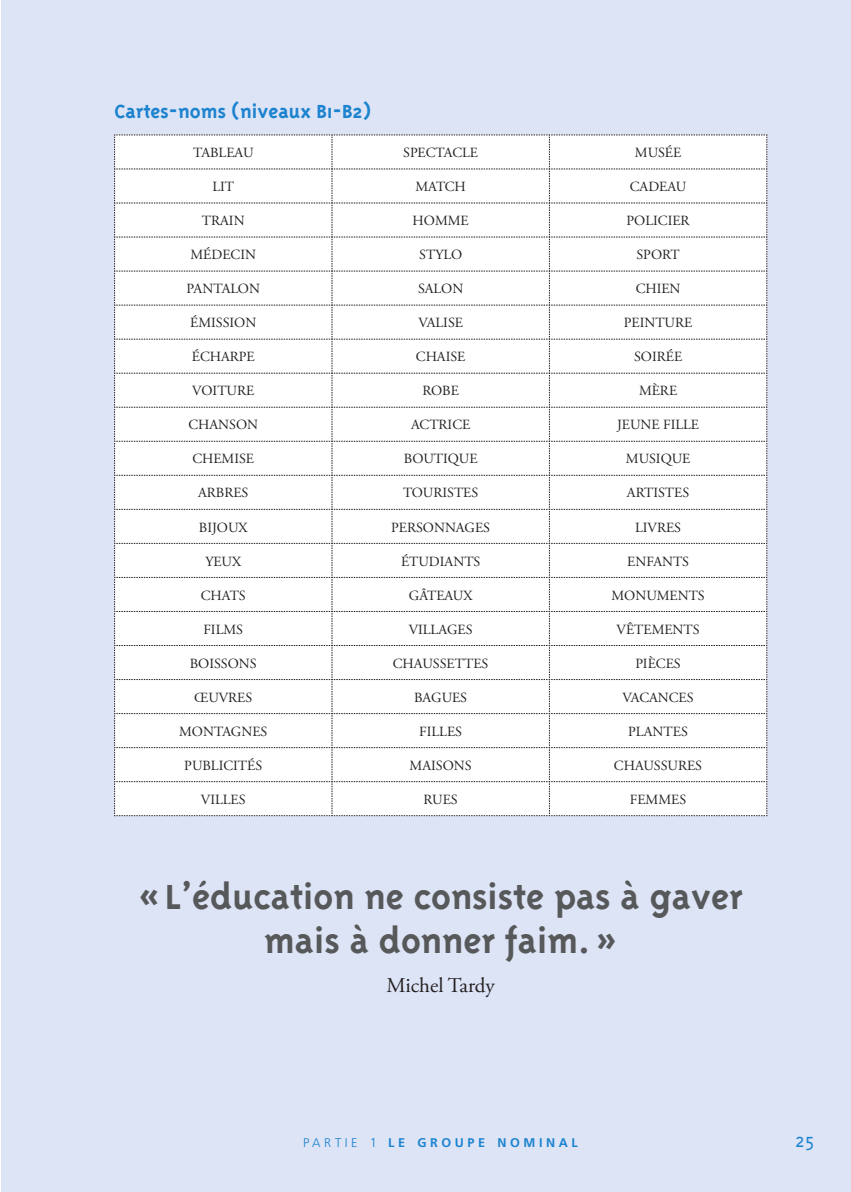
<style>
.page{position:relative;width:851px;height:1192px;background:#fff}
.page>*{position:absolute;margin:0;border:0;box-sizing:border-box;transform-origin:0 0}
.t1{font:700 40px/44px "Triplex";color:#57585a;text-align:center}
.t2{font:700 22px "Triplex";color:#1c83cf}
.t3{font:300 22px "Triplex";color:#1c83cf}
.t4{font:21px "Adobe Garamond Pro";letter-spacing:-.005em;color:#231f20}
.t5{font:14px "Adobe Garamond Pro";color:#231f20}
.t6{font:700 12.6px "Frutiger LT Std";letter-spacing:.285em;color:#1c83cf}
.s1{font-weight:300}
.s2{font-weight:300;font-size:13px}
</style>
<div class="page">
<div style="left:1px;top:0;width:849px;height:1191px;background:#dde4f6"></div>
<div style="left:114px;top:134px;width:653px;height:682px;background:#fff"></div>
<h2 class="t2" style="left:114px;top:99px;width:258px">Cartes-noms (niveaux B1-B2)</h2>
<p class="t5" style="left:193px;top:144px;width:62px">TABLEAU</p>
<p class="t5" style="left:403px;top:144px;width:76px">SPECTACLE</p>
<p class="t5" style="left:634px;top:144px;width:48px">MUSÉE</p>
<p class="t5" style="left:212px;top:178px;width:23px">LIT</p>
<p class="t5" style="left:415px;top:178px;width:52px">MATCH</p>
<p class="t5" style="left:629px;top:178px;width:58px">CADEAU</p>
<p class="t5" style="left:202px;top:212px;width:44px">TRAIN</p>
<p class="t5" style="left:412px;top:212px;width:58px">HOMME</p>
<p class="t5" style="left:626px;top:212px;width:64px">POLICIER</p>
<p class="t5" style="left:190px;top:246px;width:67px">MÉDECIN</p>
<p class="t5" style="left:419px;top:246px;width:44px">STYLO</p>
<p class="t5" style="left:636px;top:246px;width:45px">SPORT</p>
<p class="t5" style="left:186px;top:280px;width:75px">PANTALON</p>
<p class="t5" style="left:418px;top:280px;width:47px">SALON</p>
<p class="t5" style="left:635px;top:280px;width:46px">CHIEN</p>
<p class="t5" style="left:190px;top:314px;width:68px">ÉMISSION</p>
<p class="t5" style="left:418px;top:314px;width:46px">VALISE</p>
<p class="t5" style="left:623px;top:314px;width:70px">PEINTURE</p>
<p class="t5" style="left:192px;top:348px;width:64px">ÉCHARPE</p>
<p class="t5" style="left:416px;top:348px;width:51px">CHAISE</p>
<p class="t5" style="left:634px;top:348px;width:50px">SOIRÉE</p>
<p class="t5" style="left:192px;top:382px;width:63px">VOITURE</p>
<p class="t5" style="left:422px;top:382px;width:38px">ROBE</p>
<p class="t5" style="left:638px;top:382px;width:40px">MÈRE</p>
<p class="t5" style="left:188px;top:416px;width:71px">CHANSON</p>
<p class="t5" style="left:411px;top:416px;width:61px">ACTRICE</p>
<p class="t5" style="left:617px;top:416px;width:84px">JEUNE FILLE</p>
<p class="t5" style="left:192px;top:450px;width:63px">CHEMISE</p>
<p class="t5" style="left:404px;top:450px;width:75px">BOUTIQUE</p>
<p class="t5" style="left:625px;top:450px;width:66px">MUSIQUE</p>
<p class="t5" style="left:198px;top:484px;width:52px">ARBRES</p>
<p class="t5" style="left:403px;top:484px;width:77px">TOURISTES</p>
<p class="t5" style="left:626px;top:484px;width:64px">ARTISTES</p>
<p class="t5" style="left:199px;top:518px;width:50px">BIJOUX</p>
<p class="t5" style="left:391px;top:518px;width:100px">PERSONNAGES</p>
<p class="t5" style="left:635px;top:518px;width:47px">LIVRES</p>
<p class="t5" style="left:205px;top:552px;width:37px">YEUX</p>
<p class="t5" style="left:401px;top:552px;width:81px">ÉTUDIANTS</p>
<p class="t5" style="left:627px;top:552px;width:63px">ENFANTS</p>
<p class="t5" style="left:201px;top:586px;width:46px">CHATS</p>
<p class="t5" style="left:409px;top:586px;width:65px">GÂTEAUX</p>
<p class="t5" style="left:611px;top:586px;width:95px">MONUMENTS</p>
<p class="t5" style="left:203px;top:620px;width:41px">FILMS</p>
<p class="t5" style="left:408px;top:620px;width:65px">VILLAGES</p>
<p class="t5" style="left:616px;top:620px;width:84px">VÊTEMENTS</p>
<p class="t5" style="left:190px;top:654px;width:68px">BOISSONS</p>
<p class="t5" style="left:393px;top:654px;width:97px">CHAUSSETTES</p>
<p class="t5" style="left:635px;top:654px;width:47px">PIÈCES</p>
<p class="t5" style="left:194px;top:688px;width:60px">ŒUVRES</p>
<p class="t5" style="left:414px;top:688px;width:54px">BAGUES</p>
<p class="t5" style="left:622px;top:688px;width:73px">VACANCES</p>
<p class="t5" style="left:179px;top:722px;width:90px">MONTAGNES</p>
<p class="t5" style="left:419px;top:722px;width:44px">FILLES</p>
<p class="t5" style="left:628px;top:722px;width:61px">PLANTES</p>
<p class="t5" style="left:184px;top:756px;width:79px">PUBLICITÉS</p>
<p class="t5" style="left:409px;top:756px;width:64px">MAISONS</p>
<p class="t5" style="left:613px;top:756px;width:90px">CHAUSSURES</p>
<p class="t5" style="left:201px;top:790px;width:46px">VILLES</p>
<p class="t5" style="left:423px;top:790px;width:36px">RUES</p>
<p class="t5" style="left:629px;top:790px;width:58px">FEMMES</p>
<h1 class="t1" style="left:138px;top:873px;width:605px">«L’éducation ne consiste pas à gaver mais à donner faim.»</h1>
<h3 class="t4" style="left:386px;top:972px;width:109px">Michel Tardy</h3>
<p class="t6" style="left:303px;top:1134px;width:276px"><span class="s1">PARTIE</span> <span class="s2">1</span> LE GROUPE NOMINAL</p>
<h2 class="t3" style="left:795px;top:1127px;width:21px">25</h2>
</div>
